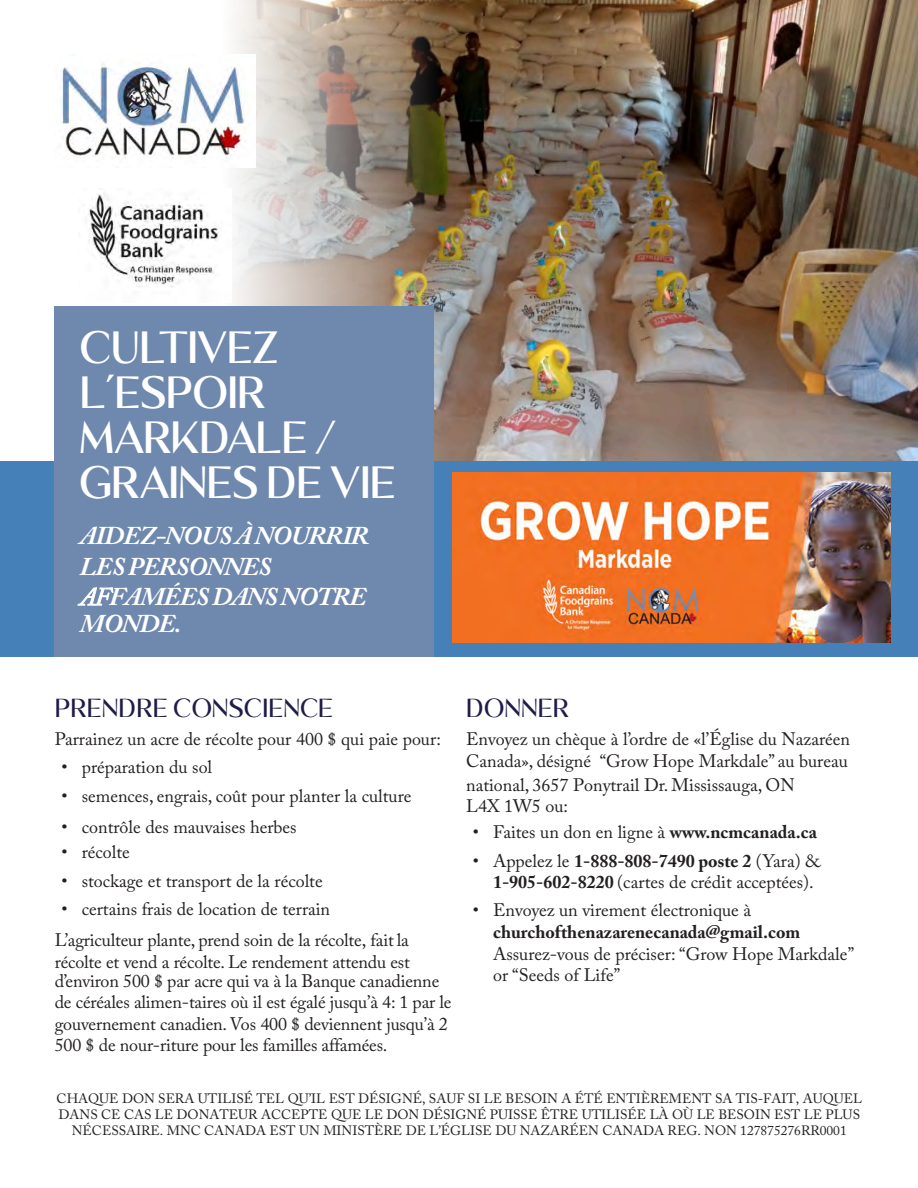
<style>
.page{position:relative;width:918px;height:1188px;background:#fff}
.page>*{position:absolute;margin:0;border:0;box-sizing:border-box;transform-origin:0 0}
.Heading{font:28.5px/45px "Kalista Serif";color:#fff}
.Heading-2{font:italic 700 25.5px/30.6px "Adobe Caslon Pro";letter-spacing:-.045em;color:#fff}
.t1{font:18px/21.6px "Adobe Caslon Pro";color:#231f20}
.t2{font:300 16.5px "Kalista Serif";color:#201c48}
.t3{font:13.5px/16.2px "Adobe Caslon Pro";color:#231f20;text-align:center}
.s1{font-weight:400}
.s2{font-weight:700}
</style>
<div class="page">
<img style="left:494px;top:0;width:424px;height:461px">
<img style="left:54px;top:0;width:440px;height:461px">
<div style="left:0;top:461px;width:918px;height:196px;background:#4680b8"></div>
<div style="left:55px;top:306px;width:379px;height:351px;background:#6f88ad"></div>
<img style="left:55px;top:54px;width:200px;height:114px">
<img style="left:78px;top:189px;width:153px;height:113px">
<img style="left:452px;top:472px;width:439px;height:171px">
<p class="Heading" style="left:80px;top:331px;width:317px">CULTIVEZ<br>L’ESPOIR<br>MARKDALE /<br>GRAINES DE VIE</p>
<p class="Heading-2" style="left:80px;top:520px;width:291px">AIDEZ-NOUS À NOURRIR<br>LES PERSONNES<br><span class="s1">AF</span>FAMÉES DANS NOTRE</p>
<p class="Heading-2" style="left:80px;top:608px;width:103px">MONDE.</p>
<p class="t2" style="left:55px;top:701px;width:280px">PRENDRE CONSCIENCE</p>
<p class="t1" style="left:55px;top:728px;width:388px">Parrainez un acre de récolte pour 400 $ qui paie pour:</p>
<p class="t1" style="left:62px;top:756px;width:152px">• préparation du sol</p>
<p class="t1" style="left:62px;top:785px;width:352px">• semences, engrais, coût pour planter la culture</p>
<p class="t1" style="left:62px;top:816px;width:237px">• contrôle des mauvaises herbes</p>
<p class="t1" style="left:62px;top:841px;width:70px">• récolte</p>
<p class="t1" style="left:62px;top:870px;width:263px">• stockage et transport de la récolte</p>
<p class="t1" style="left:62px;top:898px;width:270px">• certains frais de location de terrain</p>
<p class="t1" style="left:55px;top:929px;width:357px">L’agriculteur plante, prend soin de la récolte, fait la récolte et vend a récolte. Le rendement attendu est</p>
<p class="t1" style="left:55px;top:970px;width:398px">d’environ 500 $ par acre qui va à la Banque canadienne de céréales alimen-taires où il est égalé jusqu’à 4: 1 par le gouvernement canadien. Vos 400 $ deviennent jusqu’à 2<br>500 $ de nour-riture pour les familles affamées.</p>
<p class="t2" style="left:466px;top:701px;width:105px">DONNER</p>
<p class="t1" style="left:466px;top:728px;width:385px">Envoyez un chèque à l’ordre de «l’Église du Nazaréen<br>Canada», désigné “Grow Hope Markdale” au bureau</p>
<p class="t1" style="left:466px;top:774px;width:330px">national, 3657 Ponytrail Dr. Mississauga, ON<br>L4X 1W5 ou:</p>
<p class="t1" style="left:473px;top:821px;width:346px">• Faites un don en ligne à <span class="s2">www.ncmcanada.ca</span></p>
<p class="t1" style="left:493px;top:849px;width:328px;text-indent:-20px">• Appelez le <span class="s2">1-888-808-7490 poste 2</span> (Yara) &amp;<br><span class="s2">1-905-602-8220</span> (cartes de crédit acceptées).</p>
<p class="t1" style="left:493px;top:899px;width:363px;text-indent:-20px">• Envoyez un virement électronique à <span class="s2">churchofthenazarenecanada@gmail.com </span>Assurez-vous de préciser: “Grow Hope Markdale” or “Seeds of Life”</p>
<p class="t3" style="left:57px;top:1090px;width:807px">CHAQUE DON SERA UTILISÉ TEL QU’IL EST DÉSIGNÉ, SAUF SI LE BESOIN A ÉTÉ ENTIÈREMENT SA TIS-FAIT, AUQUEL<br>DANS CE CAS LE DONATEUR ACCEPTE QUE LE DON DÉSIGNÉ PUISSE ÊTRE UTILISÉE LÀ OÙ LE BESOIN EST LE PLUS<br>NÉCESSAIRE. MNC CANADA EST UN MINISTÈRE DE L’ÉGLISE DU NAZARÉEN CANADA REG. NON 127875276RR0001</p>
</div>
